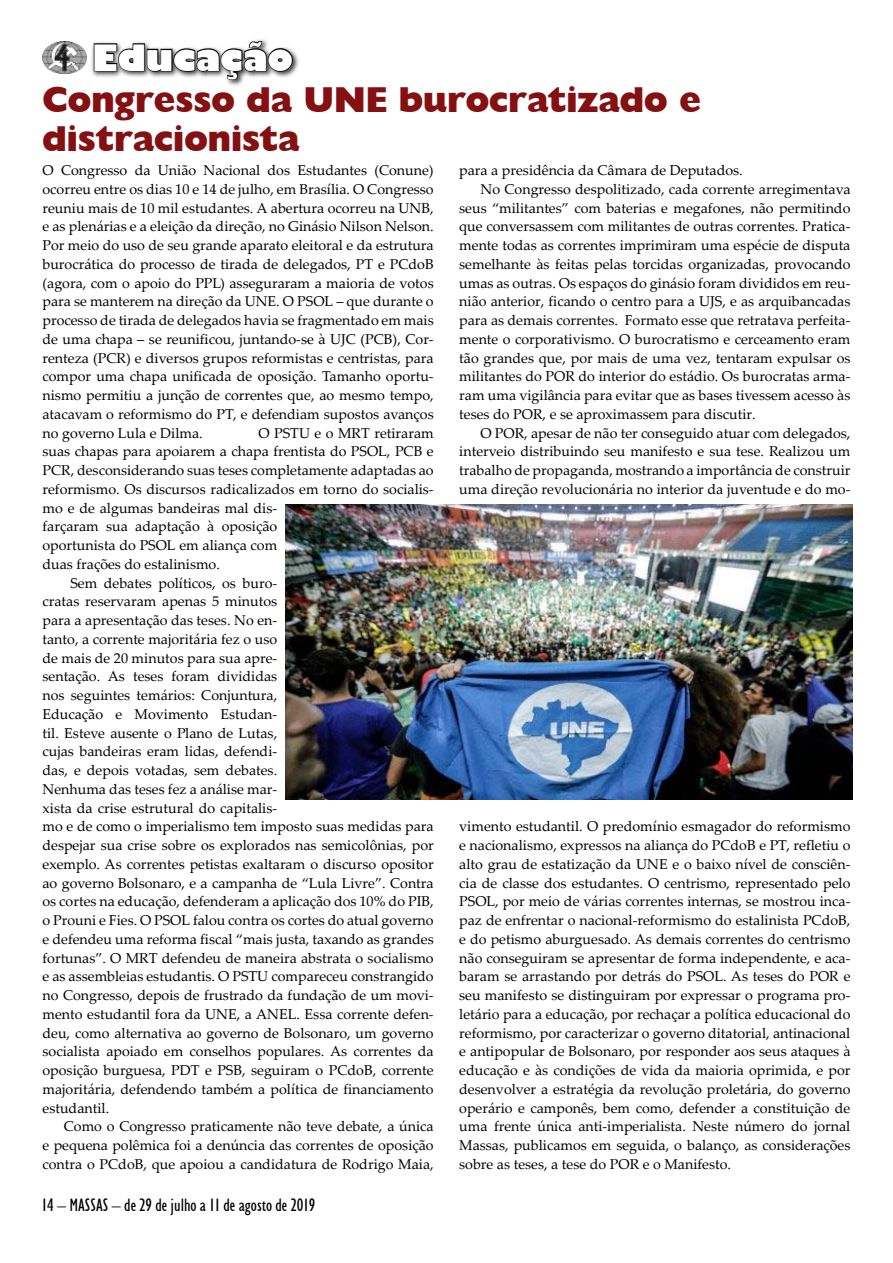
<style>
.page{position:relative;width:893px;height:1263px;background:#fff}
.page>*{position:absolute;margin:0;border:0;box-sizing:border-box;transform-origin:0 0}
.t1{font:800 36px/39px "Humanist 521 BT";color:#851012}
.t2{font:800 36px "Humanist 521 BT";color:#fff}
.t3{font:condensed 18px "Humanist 521 BT";color:#000}
.t4{font:14.25px/18.8px "Palatino Linotype";color:#000;text-align:justify}
</style>
<div class="page">
<img style="left:286px;top:505px;width:567px;height:294px">
<img style="left:42px;top:42px;width:45px;height:32px">
<div style="left:90px;top:38px;width:210px;height:49px;background:#000;opacity:.75"></div>
<svg style="left:93px;top:40px;width:201px;height:41px"></svg>
<h1 class="t2" style="left:92px;top:35px;width:202px">Educação</h1>
<h1 class="t1" style="left:43px;top:80px;width:660px">Congresso da UNE burocratizado e distracionista</h1>
<p class="t4" style="left:43px;top:160px;width:393px">O Congresso da União Nacional dos Estudantes (Conune) ocorreu entre os dias 10 e 14 de julho, em Brasília. O Congresso reuniu mais de 10 mil estudantes. A abertura ocorreu na UNB, e as plenárias e a eleição da direção, no Ginásio Nilson Nelson.<br>Por meio do uso de seu grande aparato eleitoral e da estrutura burocrática do processo de tirada de delegados, PT e PCdoB (agora, com o apoio do PPL) asseguraram a maioria de votos para se manterem na direção da UNE. O PSOL – que durante o processo de tirada de delegados havia se fragmentado em mais de uma chapa – se reunificou, juntando-se à UJC (PCB), Cor&shy;renteza (PCR) e diversos grupos reformistas e centristas, para compor uma chapa unificada de oposição. Tamanho oportu&shy;nismo permitiu a junção de correntes que, ao mesmo tempo, atacavam o reformismo do PT, e defendiam supostos avanços no governo Lula e Dilma.</p>
<p class="t4" style="left:459px;top:160px;width:285px">para a presidência da Câmara de Deputados.</p>
<p class="t4" style="left:480px;top:179px;width:371px">No Congresso despolitizado, cada corrente arregimentava</p>
<p class="t4" style="left:459px;top:198px;width:393px">seus “militantes” com baterias e megafones, não permitindo</p>
<p class="t4" style="left:459px;top:216px;width:393px">que conversassem com militantes de outras correntes. Pratica-</p>
<p class="t4" style="left:459px;top:235px;width:393px">mente todas as correntes imprimiram uma espécie de disputa</p>
<p class="t4" style="left:459px;top:254px;width:393px">semelhante às feitas pelas torcidas organizadas, provocando</p>
<p class="t4" style="left:459px;top:273px;width:393px">umas as outras. Os espaços do ginásio foram divididos em reu-</p>
<p class="t4" style="left:459px;top:291px;width:393px">nião anterior, ficando o centro para a UJS, e as arquibancadas</p>
<p class="t4" style="left:459px;top:310px;width:393px">para as demais correntes. Formato esse que retratava perfeita-</p>
<p class="t4" style="left:459px;top:329px;width:393px">mente o corporativismo. O burocratismo e cerceamento eram</p>
<p class="t4" style="left:459px;top:348px;width:393px">tão grandes que, por mais de uma vez, tentaram expulsar os</p>
<p class="t4" style="left:459px;top:366px;width:393px">militantes do POR do interior do estádio. Os burocratas arma-</p>
<p class="t4" style="left:459px;top:385px;width:393px">ram uma vigilância para evitar que as bases tivessem acesso às</p>
<p class="t4" style="left:459px;top:404px;width:298px">teses do POR, e se aproximassem para discutir.</p>
<p class="t4" style="left:480px;top:423px;width:371px">O POR, apesar de não ter conseguido atuar com delegados,</p>
<p class="t4" style="left:459px;top:441px;width:393px">interveio distribuindo seu manifesto e sua tese. Realizou um</p>
<p class="t4" style="left:459px;top:460px;width:393px">trabalho de propaganda, mostrando a importância de construir</p>
<p class="t4" style="left:459px;top:479px;width:393px">uma direção revolucionária no interior da juventude e do mo-</p>
<p class="t4" style="left:259px;top:423px;width:177px">O PSTU e o MRT retiraram</p>
<p class="t4" style="left:43px;top:441px;width:393px">suas chapas para apoiarem a chapa frentista do PSOL, PCB e</p>
<p class="t4" style="left:43px;top:460px;width:393px">PCR, desconsiderando suas teses completamente adaptadas ao</p>
<p class="t4" style="left:43px;top:479px;width:393px">reformismo. Os discursos radicalizados em torno do socialis-</p>
<p class="t4" style="left:43px;top:498px;width:236px">mo e de algumas bandeiras mal dis-</p>
<p class="t4" style="left:43px;top:516px;width:236px">farçaram sua adaptação à oposição</p>
<p class="t4" style="left:43px;top:535px;width:236px">oportunista do PSOL em aliança com</p>
<p class="t4" style="left:43px;top:554px;width:179px">duas frações do estalinismo.</p>
<p class="t4" style="left:70px;top:573px;width:208px">Sem debates políticos, os buro-</p>
<p class="t4" style="left:43px;top:591px;width:236px">cratas reservaram apenas 5 minutos</p>
<p class="t4" style="left:43px;top:610px;width:236px">para a apresentação das teses. No en-</p>
<p class="t4" style="left:43px;top:629px;width:236px">tanto, a corrente majoritária fez o uso</p>
<p class="t4" style="left:43px;top:648px;width:236px">de mais de 20 minutos para sua apre-</p>
<p class="t4" style="left:43px;top:666px;width:236px">sentação. As teses foram divididas</p>
<p class="t4" style="left:43px;top:685px;width:236px">nos seguintes temários: Conjuntura,</p>
<p class="t4" style="left:43px;top:704px;width:236px">Educação e Movimento Estudan-</p>
<p class="t4" style="left:43px;top:723px;width:236px">til. Esteve ausente o Plano de Lutas,</p>
<p class="t4" style="left:43px;top:741px;width:236px">cujas bandeiras eram lidas, defendi-</p>
<p class="t4" style="left:43px;top:760px;width:236px">das, e depois votadas, sem debates.</p>
<p class="t4" style="left:43px;top:779px;width:236px">Nenhuma das teses fez a análise mar-</p>
<p class="t4" style="left:43px;top:798px;width:236px">xista da crise estrutural do capitalis-</p>
<p class="t4" style="left:43px;top:816px;width:393px">mo e de como o imperialismo tem imposto suas medidas para</p>
<p class="t4" style="left:43px;top:835px;width:393px">despejar sua crise sobre os explorados nas semicolônias, por</p>
<p class="t4" style="left:43px;top:854px;width:393px">exemplo. As correntes petistas exaltaram o discurso opositor</p>
<p class="t4" style="left:43px;top:873px;width:393px">ao governo Bolsonaro, e a campanha de “Lula Livre”. Contra</p>
<p class="t4" style="left:43px;top:891px;width:393px">os cortes na educação, defenderam a aplicação dos 10% do PIB,</p>
<p class="t4" style="left:43px;top:910px;width:393px">o Prouni e Fies. O PSOL falou contra os cortes do atual governo</p>
<p class="t4" style="left:43px;top:929px;width:393px">e defendeu uma reforma fiscal “mais justa, taxando as grandes</p>
<p class="t4" style="left:43px;top:948px;width:393px">fortunas”. O MRT defendeu de maneira abstrata o socialismo</p>
<p class="t4" style="left:43px;top:966px;width:393px">e as assembleias estudantis. O PSTU compareceu constrangido</p>
<p class="t4" style="left:43px;top:985px;width:393px">no Congresso, depois de frustrado da fundação de um movi-</p>
<p class="t4" style="left:43px;top:1004px;width:393px">mento estudantil fora da UNE, a ANEL. Essa corrente defen-</p>
<p class="t4" style="left:43px;top:1023px;width:393px">deu, como alternativa ao governo de Bolsonaro, um governo</p>
<p class="t4" style="left:43px;top:1041px;width:393px">socialista apoiado em conselhos populares. As correntes da</p>
<p class="t4" style="left:43px;top:1060px;width:393px">oposição burguesa, PDT e PSB, seguiram o PCdoB, corrente</p>
<p class="t4" style="left:43px;top:1079px;width:393px">majoritária, defendendo também a política de financiamento</p>
<p class="t4" style="left:43px;top:1098px;width:68px">estudantil.</p>
<p class="t4" style="left:64px;top:1116px;width:371px">Como o Congresso praticamente não teve debate, a única</p>
<p class="t4" style="left:43px;top:1135px;width:393px">e pequena polêmica foi a denúncia das correntes de oposição</p>
<p class="t4" style="left:43px;top:1154px;width:393px">contra o PCdoB, que apoiou a candidatura de Rodrigo Maia,</p>
<p class="t4" style="left:459px;top:816px;width:393px">vimento estudantil. O predomínio esmagador do reformismo e nacionalismo, expressos na aliança do PCdoB e PT, refletiu o alto grau de estatização da UNE e o baixo nível de consciên&shy;cia de classe dos estudantes. O centrismo, representado pelo PSOL, por meio de várias correntes internas, se mostrou inca&shy;paz de enfrentar o nacional-reformismo do estalinista PCdoB, e do petismo aburguesado. As demais correntes do centrismo não conseguiram se apresentar de forma independente, e aca&shy;baram se arrastando por detrás do PSOL. As teses do POR e seu manifesto se distinguiram por expressar o programa pro&shy;letário para a educação, por rechaçar a política educacional do reformismo, por caracterizar o governo ditatorial, antinacional e antipopular de Bolsonaro, por responder aos seus ataques à educação e às condições de vida da maioria oprimida, e por desenvolver a estratégia da revolução proletária, do governo operário e camponês, bem como, defender a constituição de uma frente única anti-imperialista. Neste número do jornal Massas, publicamos em seguida, o balanço, as considerações sobre as teses, a tese do POR e o Manifesto.</p>
<p class="t3" style="left:42px;top:1194px;width:275px">14 – MASSAS – de 29 de julho a 11 de agosto de 2019</p>
</div>
